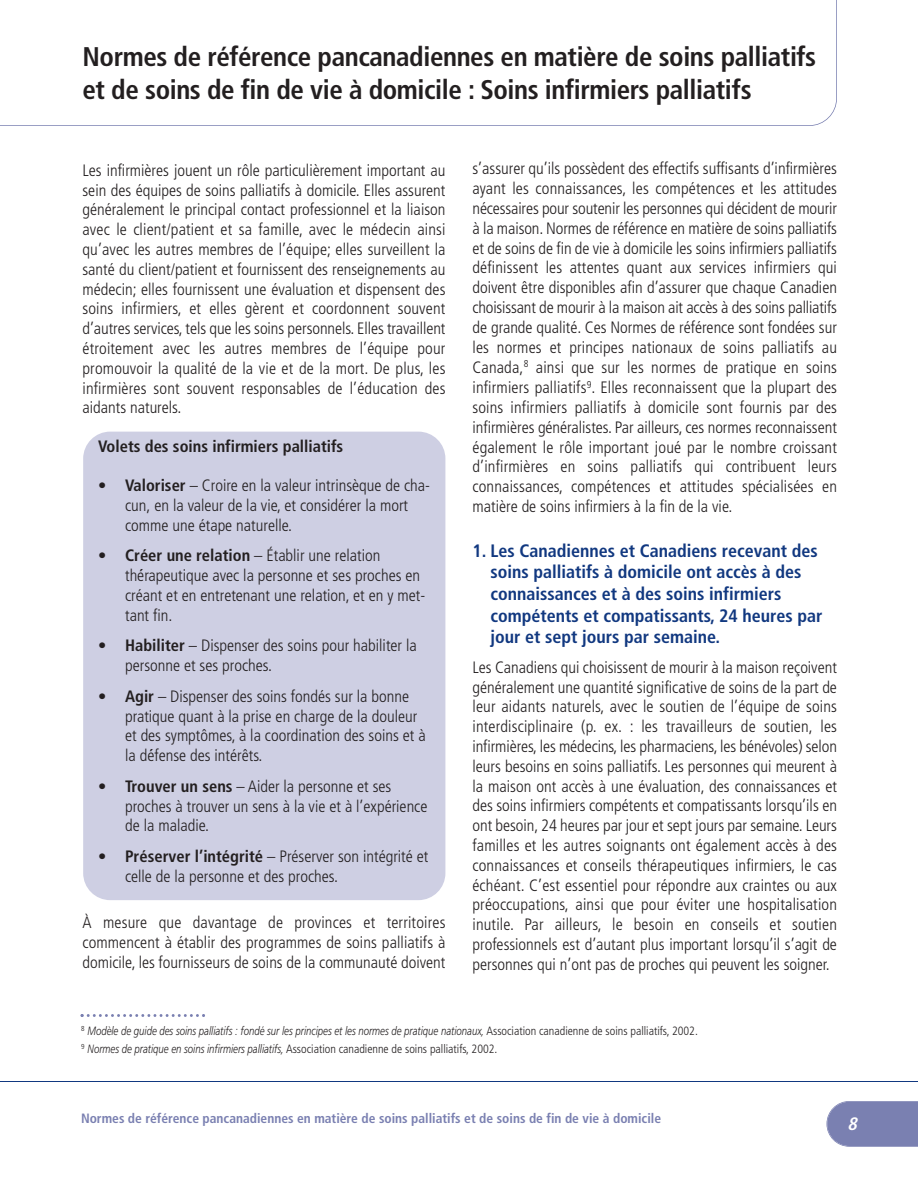
<style>
.page{position:relative;width:918px;height:1188px;background:#fff}
.page>*{position:absolute;margin:0;border:0;box-sizing:border-box;transform-origin:0 0}
.t1{font:700 condensed 27px/33px "Frutiger";letter-spacing:-.015em;color:#231f20}
.t2{font:700 condensed 18px/21.6px "Frutiger";color:#113880}
.t3{font:italic 700 condensed 18px "Frutiger";color:#fff}
.t4{font:300 condensed 16.5px/19.8px "Frutiger";color:#231f20}
.t5{font:700 condensed 16.5px "Frutiger";color:#231f20}
.t6{font:700 condensed 13.5px "Frutiger";color:#7a80b1}
.t7{font:italic 300 12px/17.5px "Frutiger";color:#231f20;scale:.8 1}
.s1{font-weight:700}
.s2{font-family:"Microsoft Sans Serif";font-weight:400;font-stretch:normal}
.s3{font-style:normal;font-stretch:condensed}
</style>
<div class="page">
<svg style="left:826px;top:1101px;width:92px;height:46px;background:#8388b6"></svg>
<svg style="left:0;top:0;width:837px;height:126px"></svg>
<svg style="left:0;top:1081px;width:918px;height:1px"></svg>
<svg style="left:81px;top:1014px;width:124px;height:3px"></svg>
<div style="left:83px;top:432px;width:362px;height:468px;background:#cecfe3;border-radius:27px"></div>
<h1 class="t1" style="left:82px;top:42px;width:735px">Normes de référence pancanadiennes en matière de soins palliatifs et de soins de fin de vie à domicile : Soins infirmiers palliatifs</h1>
<p class="t4" style="left:82px;top:162px;width:365px;text-align:justify">Les infirmières jouent un rôle particulièrement important au sein des équipes de soins palliatifs à domicile. Elles assurent généralement le principal contact professionnel et la liaison avec le client/patient et sa famille, avec le médecin ainsi qu’avec les autres membres de l’équipe; elles surveillent la santé du client/patient et fournissent des renseignements au médecin; elles fournissent une évaluation et dispensent des soins infirmiers, et elles gèrent et coordonnent souvent d’autres services, tels que les soins personnels. Elles travaillent étroitement avec les autres membres de l’équipe pour promouvoir la qualité de la vie et de la mort. De plus, les infirmières sont souvent responsables de l’éducation des aidants naturels.</p>
<p class="t5" style="left:98px;top:440px;width:247px">Volets des soins infirmiers palliatifs</p>
<p class="t4" style="left:125px;top:477px;width:306px;text-indent:-27px">• <span class="s1">Valoriser</span> – Croire en la valeur intrinsèque de cha&shy;cun, en la valeur de la vie, et considérer la mort comme une étape naturelle.</p>
<p class="t4" style="left:125px;top:547px;width:302px;text-indent:-27px">• <span class="s1">Créer une relation</span> – Établir une relation the<span class="s2">́</span>rapeutique avec la personne et ses proches en créant et en entretenant une relation, et en y met&shy;tant fin.</p>
<p class="t4" style="left:125px;top:637px;width:293px;text-indent:-27px">• <span class="s1">Habiliter</span> – Dispenser des soins pour habiliter la personne et ses proches.</p>
<p class="t4" style="left:125px;top:687px;width:302px;text-indent:-27px">• <span class="s1">Agir</span> – Dispenser des soins fondés sur la bonne pratique quant à la prise en charge de la douleur et des symptômes, à la coordination des soins et à la de<span class="s2">́</span>fense des intérêts.</p>
<p class="t4" style="left:125px;top:777px;width:304px;text-indent:-27px">• <span class="s1">Trouver un sens</span> – Aider la personne et ses proches à trouver un sens à la vie et à l’expérience de la maladie.</p>
<p class="t4" style="left:125px;top:848px;width:305px;text-indent:-27px">• <span class="s1">Préserver l’intégrité</span> – Préserver son intégrité et celle de la personne et des proches.</p>
<p class="t4" style="left:83px;top:914px;width:365px;text-align:justify">À mesure que davantage de provinces et territoires commencent à établir des programmes de soins palliatifs à domicile, les fournisseurs de soins de la communauté doivent</p>
<p class="t4" style="left:472px;top:160px;width:366px;text-align:justify">s’assurer qu’ils possèdent des effectifs suffisants d’infirmières ayant les connaissances, les compétences et les attitudes nécessaires pour soutenir les personnes qui décident de mourir à la maison. Normes de référence en matière de soins palliatifs et de soins de fin de vie à domicile les soins infirmiers palliatifs définissent les attentes quant aux services infirmiers qui doivent être disponibles afin d’assurer que chaque Canadien choisissant de mourir à la maison ait accès à des soins palliatifs de grande qualité. Ces Normes de référence sont fondées sur les normes et principes nationaux de soins palliatifs au Canada,<sup>8</sup> ainsi que sur les normes de pratique en soins infirmiers palliatifs<sup>9</sup>. Elles reconnaissent que la plupart des soins infirmiers palliatifs à domicile sont fournis par des infirmières généralistes. Par ailleurs, ces normes reconnaissent également le rôle important joué par le nombre croissant d’infirmières en soins palliatifs qui contribuent leurs connaissances, compétences et attitudes spécialisées en matière de soins infirmiers à la fin de la vie.</p>
<p class="t2" style="left:490px;top:541px;width:333px;text-indent:-18px">1. Les Canadiennes et Canadiens recevant des soins palliatifs à domicile ont accès à des connaissances et à des soins infirmiers compétents et compatissants, 24 heures par jour et sept jours par semaine.</p>
<p class="t4" style="left:472px;top:658px;width:366px;text-align:justify">Les Canadiens qui choisissent de mourir à la maison reçoivent généralement une quantité significative de soins de la part de leur aidants naturels, avec le soutien de l’équipe de soins interdisciplinaire (p. ex. : les travailleurs de soutien, les infirmières, les médecins, les pharmaciens, les bénévoles) selon leurs besoins en soins palliatifs. Les personnes qui meurent à la maison ont accès à une évaluation, des connaissances et des soins infirmiers compétents et compatissants lorsqu’ils en ont besoin, 24 heures par jour et sept jours par semaine. Leurs familles et les autres soignants ont également accès à des connaissances et conseils thérapeutiques infirmiers, le cas échéant. C’est essentiel pour répondre aux craintes ou aux préoccupations, ainsi que pour éviter une hospitalisation inutile. Par ailleurs, le besoin en conseils et soutien professionnels est d’autant plus important lorsqu’il s’agit de personnes qui n’ont pas de proches qui peuvent les soigner.</p>
<p class="t7" style="left:81px;top:1023px;width:772px"><sup>8</sup> Modèle de guide des soins palliatifs : fondé sur les principes et les normes de pratique nationaux, <span class="s3">Association canadienne de soins palliatifs, 2002.<br></span><sup>9</sup> Normes de pratique en soins infirmiers palliatifs, <span class="s3">Association canadienne de soins palliatifs, 2002.</span></p>
<p class="t6" style="left:81px;top:1112px;width:582px">Normes de référence pancanadiennes en matière de soins palliatifs et de soins de fin de vie à domicile</p>
<p class="t3" style="left:848px;top:1116px;width:15px">8</p>
</div>
